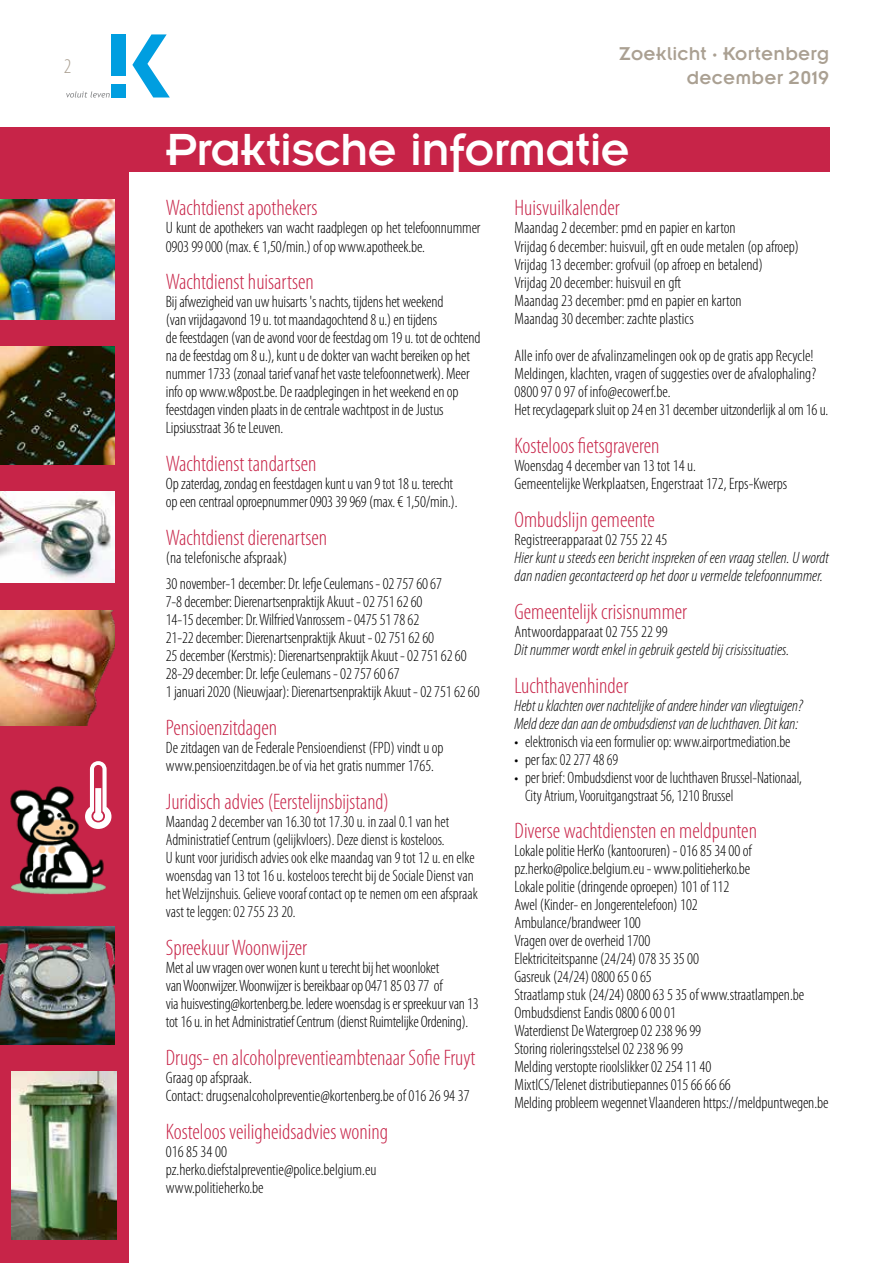
<style>
.page{position:relative;width:893px;height:1263px;background:#fff}
.page>*{position:absolute;margin:0;border:0;box-sizing:border-box;transform-origin:0 0}
.t1{font:49.5px "Insignia LT Std";letter-spacing:-.015em;color:#fff}
.t2{font:300 condensed 22.5px "Myriad Pro";color:#c72448}
.t3{font:300 condensed 21px "Myriad Pro";color:#aaa092}
.t4{font:20.4px/24.6px "Insignia LT Std";letter-spacing:.01em;color:#aaa092;text-align:right}
.t5{font:300 condensed 16.5px/18px "Myriad Pro";letter-spacing:-.005em;color:#000}
.t6{font:italic 300 condensed 16.5px/18px "Myriad Pro";color:#000}
</style>
<div class="page">
<svg style="left:132px;top:34px;width:38px;height:63px"></svg>
<div style="left:112px;top:84px;width:14px;height:13px;background:#009ee0"></div>
<div style="left:112px;top:34px;width:14px;height:42px;background:#009ee0"></div>
<svg style="left:66px;top:91px;width:44px;height:7px"></svg>
<div style="left:0;top:154px;width:129px;height:1109px;background:#c72448"></div>
<img style="left:0;top:200px;width:115px;height:119px">
<img style="left:0;top:492px;width:115px;height:91px">
<img style="left:0;top:610px;width:115px;height:115px">
<img style="left:0;top:347px;width:115px;height:117px">
<img style="left:0;top:926px;width:115px;height:118px">
<img style="left:12px;top:1071px;width:104px;height:168px">
<img style="left:10px;top:786px;width:96px;height:109px">
<div style="left:0;top:128px;width:829px;height:44px;background:#c72448"></div>
<svg style="left:85px;top:786px;width:21px;height:43px"></svg>
<p class="t3" style="left:64px;top:54px;width:9px">2</p>
<p class="t4" style="left:619px;top:41px;width:212px">Zoeklicht · Kortenberg december 2019</p>
<h1 class="t1" style="left:64px;top:124px;width:216px">Onderwijs</h1>
<h2 class="t2" style="left:166px;top:196px;width:153px">Wachtdienst apothekers</h2>
<p class="t5" style="left:166px;top:219px;width:316px">U kunt de apothekers van wacht raadplegen op het telefoonnummer<br>0903 99 000 (max. € 1,50/min.) of op www.apotheek.be.</p>
<h2 class="t2" style="left:166px;top:270px;width:150px">Wachtdienst huisartsen</h2>
<p class="t5" style="left:166px;top:293px;width:316px">Bij afwezigheid van uw huisarts 's nachts, tijdens het weekend<br>(van vrijdagavond 19 u. tot maandagochtend 8 u.) en tijdens<br>de feestdagen (van de avond voor de feestdag om 19 u. tot de ochtend na de feestdag om 8 u.), kunt u de dokter van wacht bereiken op het nummer 1733 (zonaal tarief vanaf het vaste telefoonnetwerk). Meer info op www.w8post.be. De raadplegingen in het weekend en op feestdagen vinden plaats in de centrale wachtpost in de Justus Lipsiusstraat 36 te Leuven.</p>
<h2 class="t2" style="left:166px;top:452px;width:152px">Wachtdienst tandartsen</h2>
<p class="t5" style="left:166px;top:475px;width:293px">Op zaterdag, zondag en feestdagen kunt u van 9 tot 18 u. terecht op een centraal oproepnummer 0903 39 969 (max. € 1,50/min.).</p>
<h2 class="t2" style="left:166px;top:525px;width:163px">Wachtdienst dierenartsen</h2>
<p class="t5" style="left:166px;top:545px;width:278px;line-height:26.5px">(na telefonische afspraak)<br>30 november-1 december: Dr. Iefje Ceulemans - 02 757 60 67</p>
<p class="t5" style="left:166px;top:593px;width:315px">7-8 december: Dierenartsenpraktijk Akuut - 02 751 62 60<br>14-15 december: Dr. Wilfried Vanrossem - 0475 51 78 62<br>21-22 december: Dierenartsenpraktijk Akuut - 02 751 62 60<br>25 december (Kerstmis): Dierenartsenpraktijk Akuut - 02 751 62 60<br>28-29 december: Dr. Iefje Ceulemans - 02 757 60 67<br>1 januari 2020 (Nieuwjaar): Dierenartsenpraktijk Akuut - 02 751 62 60</p>
<h2 class="t2" style="left:166px;top:716px;width:113px">Pensioenzitdagen</h2>
<p class="t5" style="left:166px;top:739px;width:279px">De zitdagen van de Federale Pensioendienst (FPD) vindt u op www.pensioenzitdagen.be of via het gratis nummer 1765.</p>
<h2 class="t2" style="left:166px;top:790px;width:225px">Juridisch advies (Eerstelijnsbijstand)</h2>
<p class="t5" style="left:166px;top:813px;width:313px">Maandag 2 december van 16.30 tot 17.30 u. in zaal 0.1 van het Administratief Centrum (gelijkvloers). Deze dienst is kosteloos.<br>U kunt voor juridisch advies ook elke maandag van 9 tot 12 u. en elke woensdag van 13 tot 16 u. kosteloos terecht bij de Sociale Dienst van het Welzijnshuis. Gelieve vooraf contact op te nemen om een afspraak vast te leggen: 02 755 23 20.</p>
<h2 class="t2" style="left:166px;top:935px;width:143px">Spreekuur Woonwijzer</h2>
<p class="t5" style="left:166px;top:959px;width:314px">Met al uw vragen over wonen kunt u terecht bij het woonloket<br>van Woonwijzer. Woonwijzer is bereikbaar op 0471 85 03 77 of<br>via huisvesting@kortenberg.be. Iedere woensdag is er spreekuur van 13 tot 16 u. in het Administratief Centrum (dienst Ruimtelijke Ordening).</p>
<h2 class="t2" style="left:166px;top:1045px;width:311px">Drugs- en alcoholpreventieambtenaar Sofie Fruyt</h2>
<p class="t5" style="left:166px;top:1069px;width:305px">Graag op afspraak.<br>Contact: drugsenalcoholpreventie@kortenberg.be of 016 26 94 37</p>
<h2 class="t2" style="left:166px;top:1119px;width:224px">Kosteloos veiligheidsadvies woning</h2>
<p class="t5" style="left:166px;top:1142px;width:212px">016 85 34 00 pz.herko.diefstalpreventie@police.belgium.eu www.politieherko.be</p>
<h1 class="t1" style="left:166px;top:124px;width:466px">Praktische informatie</h1>
<h2 class="t2" style="left:514px;top:196px;width:107px">Huisvuilkalender</h2>
<p class="t5" style="left:514px;top:219px;width:286px">Maandag 2 december: pmd en papier en karton<br>Vrijdag 6 december: huisvuil, gft en oude metalen (op afroep)<br>Vrijdag 13 december: grofvuil (op afroep en betalend)<br>Vrijdag 20 december: huisvuil en gft<br>Maandag 23 december: pmd en papier en karton<br>Maandag 30 december: zachte plastics</p>
<p class="t5" style="left:514px;top:347px;width:315px">Alle info over de afvalinzamelingen ook op de gratis app Recycle!<br>Meldingen, klachten, vragen of suggesties over de afvalophaling?<br>0800 97 0 97 of info@ecowerf.be.<br>Het recyclagepark sluit op 24 en 31 december uitzonderlijk al om 16 u.</p>
<h2 class="t2" style="left:514px;top:434px;width:146px">Kosteloos fietsgraveren</h2>
<p class="t5" style="left:514px;top:457px;width:274px">Woensdag 4 december van 13 tot 14 u.<br>Gemeentelijke Werkplaatsen, Engerstraat 172, Erps-Kwerps</p>
<h2 class="t2" style="left:514px;top:507px;width:142px">Ombudslijn gemeente</h2>
<p class="t5" style="left:514px;top:531px;width:154px">Registreerapparaat 02 755 22 45</p>
<p class="t6" style="left:514px;top:549px;width:316px">Hier kunt u steeds een bericht inspreken of een vraag stellen. U wordt dan nadien gecontacteerd op het door u vermelde telefoonnummer.</p>
<h2 class="t2" style="left:514px;top:599px;width:174px">Gemeentelijk crisisnummer</h2>
<p class="t5" style="left:514px;top:623px;width:155px">Antwoordapparaat 02 755 22 99</p>
<p class="t6" style="left:514px;top:641px;width:276px">Dit nummer wordt enkel in gebruik gesteld bij crisissituaties.</p>
<h2 class="t2" style="left:514px;top:673px;width:115px">Luchthavenhinder</h2>
<p class="t6" style="left:514px;top:696px;width:290px">Hebt u klachten over nachtelijke of andere hinder van vliegtuigen?<br>Meld deze dan aan de ombudsdienst van de luchthaven. Dit kan:</p>
<p class="t5" style="left:514px;top:732px;width:277px">• elektronisch via een formulier op: www.airportmediation.be</p>
<p class="t5" style="left:514px;top:750px;width:105px">• per fax: 02 277 48 69</p>
<p class="t5" style="left:525px;top:768px;width:278px;text-indent:-10px">• per brief: Ombudsdienst voor de luchthaven Brussel-Nationaal,<br>City Atrium, Vooruitgangstraat 56, 1210 Brussel</p>
<h2 class="t2" style="left:514px;top:819px;width:244px">Diverse wachtdiensten en meldpunten</h2>
<p class="t5" style="left:514px;top:842px;width:315px">Lokale politie HerKo (kantooruren) - 016 85 34 00 of pz.herko@police.belgium.eu - www.politieherko.be<br>Lokale politie (dringende oproepen) 101 of 112<br>Awel (Kinder- en Jongerentelefoon) 102<br>Ambulance/brandweer 100<br>Vragen over de overheid 1700<br>Elektriciteitspanne (24/24) 078 35 35 00<br>Gasreuk (24/24) 0800 65 0 65<br>Straatlamp stuk (24/24) 0800 63 5 35 of www.straatlampen.be Ombudsdienst Eandis 0800 6 00 01<br>Waterdienst De Watergroep 02 238 96 99<br>Storing rioleringsstelsel 02 238 96 99<br>Melding verstopte rioolslikker 02 254 11 40<br>MixtICS/Telenet distributiepannes 015 66 66 66<br>Melding probleem wegennet Vlaanderen https://meldpuntwegen.be</p>
</div>
